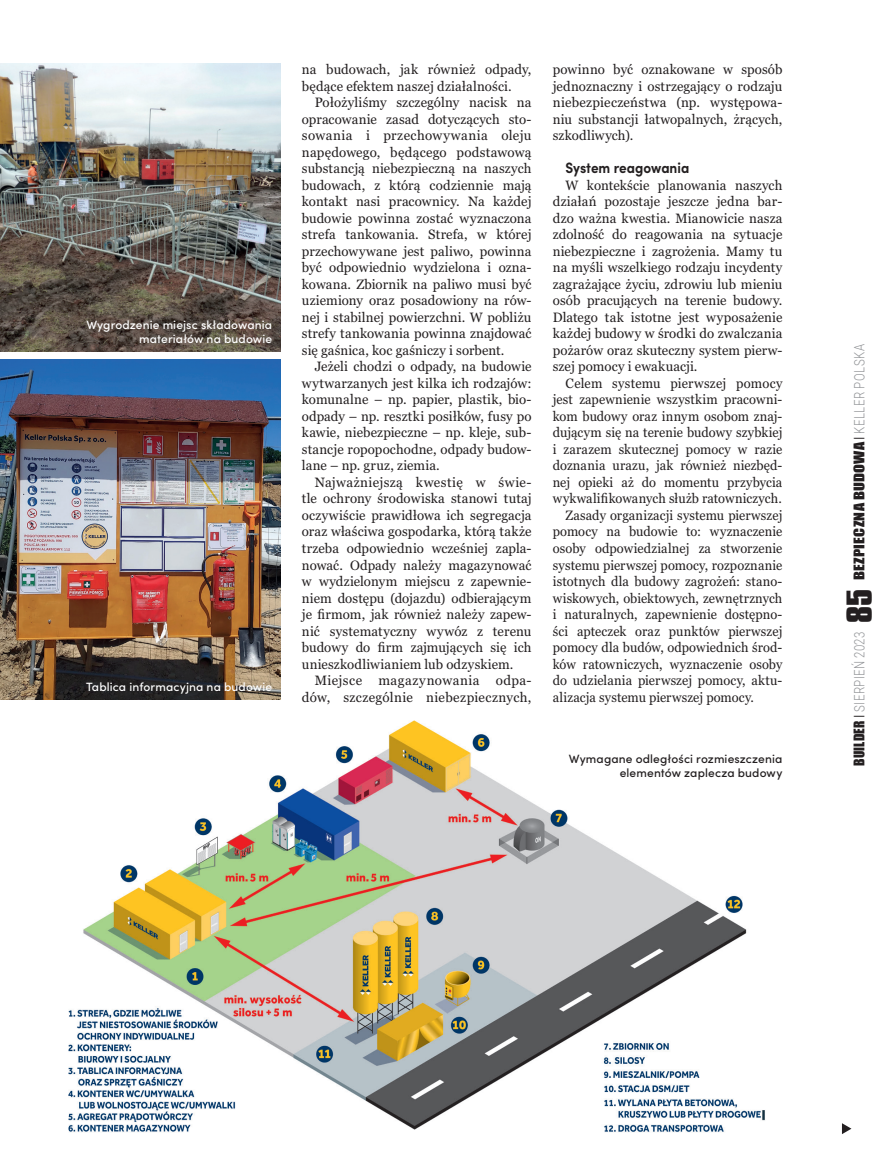
<style>
.page{position:relative;width:893px;height:1170px;background:#fff}
.page>*{position:absolute;margin:0;border:0;box-sizing:border-box;transform-origin:0 0}
.ŚRÓDTYTUŁ{font:700 15px "Sofia Pro";color:#231f20;scale:.9 1}
.t1{font:300 14.25px "Roboto";letter-spacing:.035em;color:#939598;scale:.8 1}
.TEKST_BUILDER{font:13.5px/16.5px "Georgia Pro";letter-spacing:.01em;color:#231f20;text-align:justify}
.TEKST_BUILDER-2{font:13.5px/16.5px "Georgia Pro";letter-spacing:.01em;color:#231f20;text-align:justify;scale:.95 1}
.TEKST_BUILDER-3{font:13.5px/16.5px "Georgia Pro";letter-spacing:.01em;color:#231f20;text-align:justify;scale:.96 1}
.TEKST_BUILDER-4{font:13.5px/16.5px "Georgia Pro";letter-spacing:.03em;color:#231f20;text-align:right}
.t2{font:13.5px "Impact";letter-spacing:.02em;color:#231f20;scale:1.2 1}
.FOT_PODPIS{font:500 12px/13.5px "Sofia Pro";letter-spacing:.01em;color:#fff;text-align:right}
.FOT_PODPIS-2{font:500 12px/13.5px "Sofia Pro";letter-spacing:.01em;color:#231f20;text-align:right}
.s1{font-family:"Swis 721 Lt PL"}
.s2{font-family:"Roboto";font-weight:300;font-size:14.25px;color:#939598}
.s3{font-family:"Impact";font-weight:400;font-size:13.5px;color:#231f20}
.s4{font-family:"Swis 721 Lt PL";font-weight:400;font-size:13.5px;color:#231f20}
.s5{font-family:"Compacta PL";font-weight:700;font-size:30px;color:#231f20}
</style>
<div class="page">
<img style="left:0;top:64px;width:281px;height:287px">
<img style="left:68px;top:720px;width:697px;height:412px">
<svg style="left:842px;top:1123px;width:9px;height:11px"></svg>
<img style="left:0;top:359px;width:281px;height:340px">
<p class="FOT_PODPIS" style="left:86px;top:317px;width:187px">Wygrodzenie miejsc składowania materiałów na budowie</p>
<p class="FOT_PODPIS" style="left:86px;top:679px;width:188px">Tablica informacyjna na budowie</p>
<p class="TEKST_BUILDER" style="left:302px;top:62px;width:231px">na budowach, jak również odpady, będące efektem naszej działalności.</p>
<p class="TEKST_BUILDER" style="left:302px;top:95px;width:231px;text-indent:13px">Położyliśmy szczególny nacisk na opracowanie zasad dotyczących sto&shy;sowania i przechowywania oleju napędowego, będącego podstawową substancją niebezpieczną na naszych budowach, z którą codziennie mają kontakt nasi pracownicy. Na każdej budowie powinna zostać wyznaczona strefa tankowania. Strefa, w której przechowywane jest paliwo, powinna być odpowiednio wydzielona i ozna&shy;kowana. Zbiornik na paliwo musi być uziemiony oraz posadowiony na rów&shy;nej i stabilnej powierzchni. W pobliżu strefy tankowania powinna znajdować się gaśnica, koc gaśniczy i sorbent.</p>
<p class="TEKST_BUILDER" style="left:302px;top:359px;width:231px;text-indent:13px">Jeżeli chodzi o odpady, na budowie wytwarzanych jest kilka ich rodzajów: komunalne – np. papier, plastik, bio&shy;odpady – np. resztki posiłków, fusy po kawie, niebezpieczne – np. kleje, sub&shy;stancje ropopochodne, odpady budow&shy;lane – np. gruz, ziemia.</p>
<p class="TEKST_BUILDER" style="left:302px;top:474px;width:231px;text-indent:13px">Najważniejszą kwestię w świe&shy;tle ochrony środowiska stanowi tutaj oczywiście prawidłowa ich segregacja oraz właściwa gospodarka, którą także trzeba odpowiednio wcześniej zapla&shy;nować. Odpady należy magazynować w wydzielonym miejscu z zapewnie&shy;niem dostępu (dojazdu) odbierającym je firmom, jak również należy zapew&shy;nić systematyczny wywóz z terenu budowy do firm zajmujących się ich unieszkodliwianiem lub odzyskiem.</p>
<p class="TEKST_BUILDER-4" style="left:302px;top:672px;width:231px">Miejsce magazynowania odpa&shy;dów, szczególnie niebezpiecznych,</p>
<p class="TEKST_BUILDER" style="left:553px;top:62px;width:231px">powinno być oznakowane w sposób jednoznaczny i ostrzegający o rodzaju niebezpieczeństwa (np. występowa&shy;niu substancji łatwopalnych, żrących, szkodliwych).</p>
<p class="ŚRÓDTYTUŁ" style="left:566px;top:156px;width:139px">System reagowania</p>
<p class="TEKST_BUILDER" style="left:553px;top:177px;width:231px;text-indent:13px">W kontekście planowania naszych działań pozostaje jeszcze jedna bar&shy;dzo ważna kwestia. Mianowicie nasza zdolność do reagowania na sytuacje niebezpieczne i zagrożenia. Mamy tu na myśli wszelkiego rodzaju incydenty zagrażające życiu, zdrowiu lub mieniu osób pracujących na terenie budowy.<br>Dlatego tak istotne jest wyposażenie każdej budowy w środki do zwalczania pożarów oraz skuteczny system pierw&shy;szej pomocy i ewakuacji.</p>
<p class="TEKST_BUILDER-3" style="left:553px;top:375px;width:241px;text-indent:13px">Celem systemu pierwszej pomocy jest zapewnienie wszystkim pracowni&shy;kom budowy oraz innym osobom znaj&shy;dującym się na terenie budowy szybkiej i zarazem skutecznej pomocy w razie doznania urazu, jak również niezbęd&shy;nej opieki aż do momentu przybycia wykwalifikowanych służb ratowniczych.</p>
<p class="TEKST_BUILDER-2" style="left:553px;top:507px;width:243px;text-indent:13px">Zasady organizacji systemu pierwszej pomocy na budowie to: wyznaczenie osoby odpowiedzialnej za stworzenie systemu pierwszej pomocy, rozpoznanie istotnych dla budowy zagrożeń: stano&shy;wiskowych, obiektowych, zewnętrznych i naturalnych, zapewnienie dostępno&shy;ści apteczek oraz punktów pierwszej pomocy dla budów, odpowiednich środ&shy;ków ratowniczych, wyznaczenie osoby do udzielania pierwszej pomocy, aktu&shy;alizacja systemu pierwszej pomocy.</p>
<p class="FOT_PODPIS-2" style="left:569px;top:751px;width:215px">Wymagane odległości rozmieszczenia elementów zaplecza budowy</p>
<p class="t2" style="left:849px;top:580px;width:199px;rotate:-90deg">BEZPIECZNA BUDOWA<span class="s1">I</span> <span class="s2">KELLER POLSKA</span></p>
<p class="t1" style="left:849px;top:765px;width:222px;rotate:-90deg"><span class="s3">BUILDER</span> <span class="s4">I</span> SIERPIEŃ 2023 <span class="s5">85</span></p>
</div>
